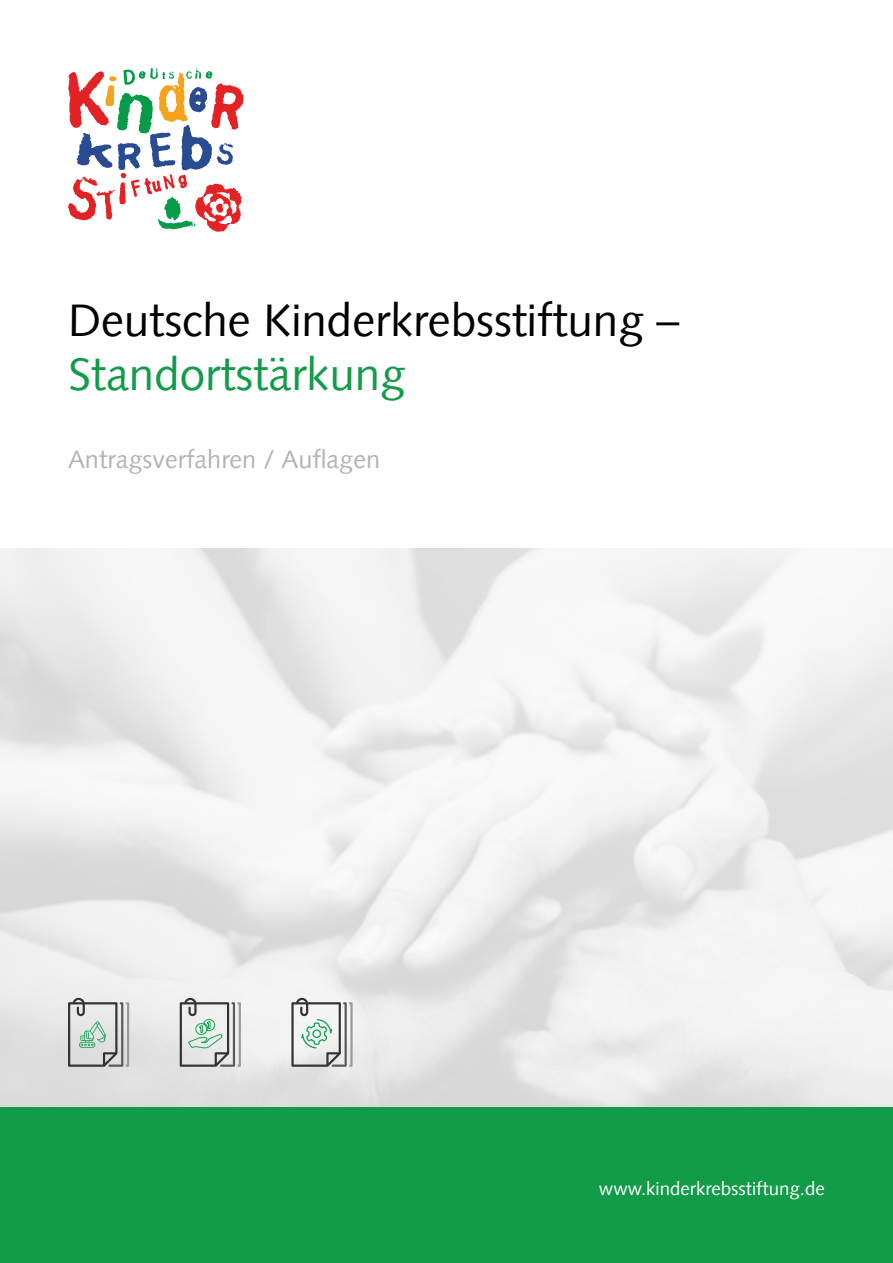
<style>
.page{position:relative;width:893px;height:1263px;background:#fff}
.page>*{position:absolute;margin:0;border:0;box-sizing:border-box;transform-origin:0 0}
.t1{font:45.75px/54px "Syntax LT";color:#000}
.t2{font:25.35px "Syntax LT";color:#b3b3b3}
.t3{font:18.75px "Syntax LT";color:#fff}
.s1{color:#129b49}
.s2{font-family:"Lucida Grande";color:#129b49}
</style>
<div class="page">
<svg style="left:0;top:548px;width:893px;height:560px;fill:#f0f0f0"></svg>
<svg style="left:68px;top:68px;width:176px;height:164px"></svg>
<div style="left:0;top:1108px;width:893px;height:155px;background:#129b49"></div>
<svg style="left:180px;top:998px;width:61px;height:69px"></svg>
<svg style="left:291px;top:998px;width:62px;height:69px"></svg>
<svg style="left:68px;top:998px;width:61px;height:69px;background:#bac0bd"></svg>
<p class="t1" style="left:68px;top:297px;width:613px">Deutsche Kinderkrebsstiftung –<br><span class="s1">Standortsta</span><span class="s2">̈</span><span class="s1">rkung</span></p>
<p class="t2" style="left:68px;top:449px;width:314px">Antragsverfahren / Auflagen</p>
<p class="t3" style="left:599px;top:1181px;width:227px">www.kinderkrebsstiftung.de</p>
</div>
